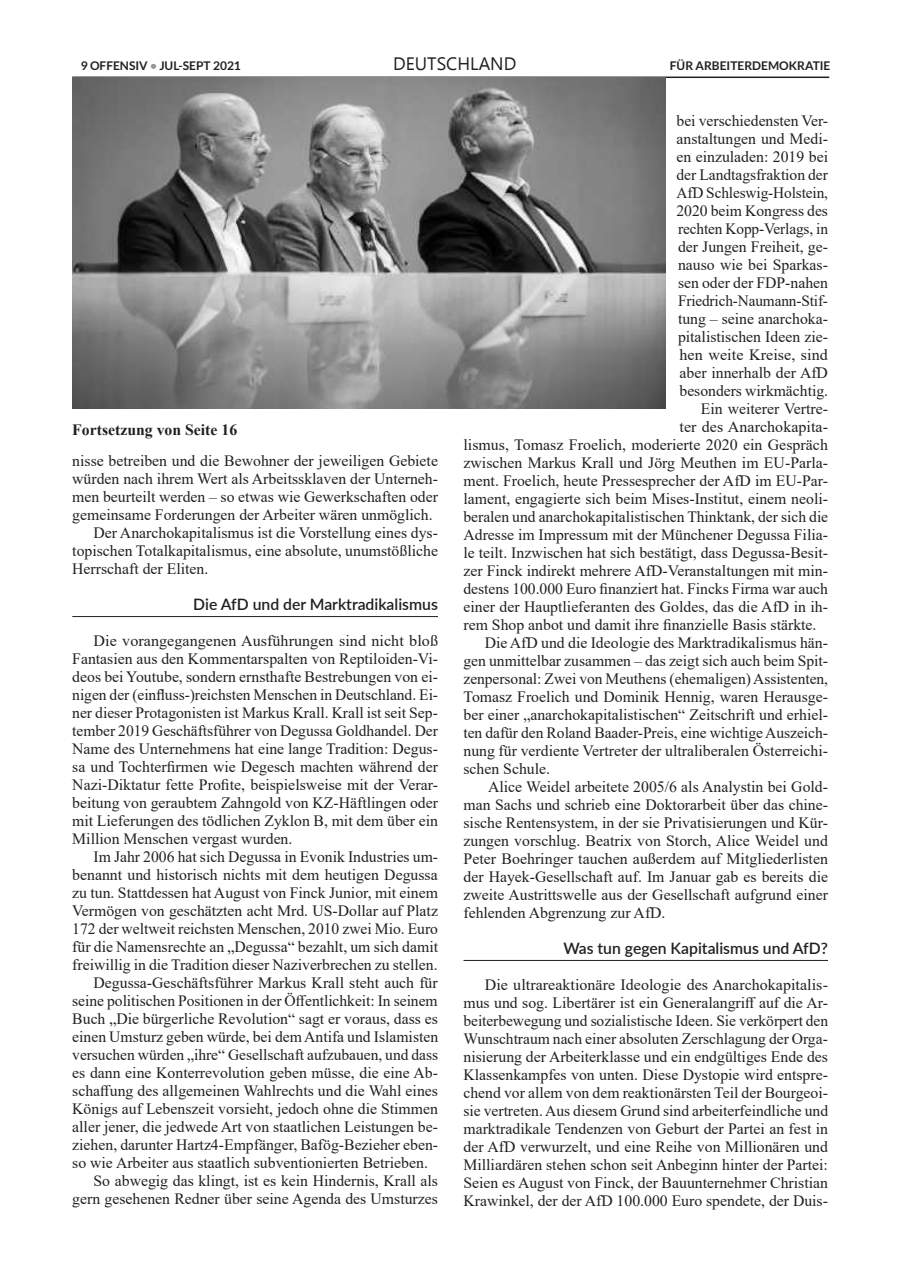
<style>
.page{position:relative;width:910px;height:1280px;background:#fff}
.page>*{position:absolute;margin:0;border:0;box-sizing:border-box;transform-origin:0 0}
.t1{font:18px "Microsoft New Tai Lue";color:#241f1f}
.t2{font:15.75px/18px "Times New Roman";color:#241f1f;text-align:justify}
.t3{font:600 15.75px "Lato";color:#241f1f}
.t4{font:700 15.75px "Times New Roman";color:#241f1f}
.t5{font:700 12px "Lato";color:#241f1f}
.s1{color:#969698}
</style>
<div class="page">
<hr style="left:72px;top:77px;width:757px;height:1px;background:#241f1f">
<img style="left:72px;top:78px;width:593px;height:331px">
<hr style="left:72px;top:616px;width:366px;height:1px;background:#241f1f">
<hr style="left:463px;top:960px;width:365px;height:1px;background:#241f1f">
<p class="t5" style="left:81px;top:59px;width:162px">9 OFFENSIV <span class="s1">•</span> JUL-SEPT 2021</p>
<p class="t1" style="left:393px;top:54px;width:125px">DEUTSCHLAND</p>
<p class="t5" style="left:670px;top:59px;width:162px">FÜR ARBEITERDEMOKRATIE</p>
<p class="t4" style="left:72px;top:419px;width:166px">Fortsetzung von Seite 16</p>
<p class="t2" style="left:72px;top:451px;width:367px">nisse betreiben und die Bewohner der jeweiligen Gebiete</p>
<p class="t2" style="left:72px;top:469px;width:367px">würden nach ihrem Wert als Arbeitssklaven der Unterneh-</p>
<p class="t2" style="left:72px;top:487px;width:367px">men beurteilt werden – so etwas wie Gewerkschaften oder</p>
<p class="t2" style="left:72px;top:505px;width:362px">gemeinsame Forderungen der Arbeiter wären unmöglich.</p>
<p class="t2" style="left:94px;top:523px;width:346px">Der Anarchokapitalismus ist die Vorstellung eines dys-</p>
<p class="t2" style="left:72px;top:541px;width:367px">topischen Totalkapitalismus, eine absolute, unumstößliche</p>
<p class="t2" style="left:72px;top:559px;width:138px">Herrschaft der Eliten.</p>
<p class="t3" style="left:193px;top:593px;width:246px">Die AfD und der Marktradikalismus</p>
<p class="t2" style="left:72px;top:631px;width:367px;text-indent:21px">Die vorangegangenen Ausführungen sind nicht bloß Fantasien aus den Kommentarspalten von Reptiloiden-Vi&shy;deos bei Youtube, sondern ernsthafte Bestrebungen von ei&shy;nigen der (einfluss-)reichsten Menschen in Deutschland. Ei&shy;ner dieser Protagonisten ist Markus Krall. Krall ist seit Sep&shy;tember 2019 Geschäftsführer von Degussa Goldhandel. Der Name des Unternehmens hat eine lange Tradition: Degus&shy;sa und Tochterfirmen wie Degesch machten während der Nazi-Diktatur fette Profite, beispielsweise mit der Verar&shy;beitung von geraubtem Zahngold von KZ-Häftlingen oder mit Lieferungen des tödlichen Zyklon B, mit dem über ein Million Menschen vergast wurden.</p>
<p class="t2" style="left:94px;top:847px;width:346px">Im Jahr 2006 hat sich Degussa in Evonik Industries um-</p>
<p class="t2" style="left:72px;top:865px;width:367px">benannt und historisch nichts mit dem heutigen Degussa</p>
<p class="t2" style="left:72px;top:883px;width:367px">zu tun. Stattdessen hat August von Finck Junior, mit einem</p>
<p class="t2" style="left:72px;top:901px;width:367px">Vermögen von geschätzten acht Mrd. US-Dollar auf Platz</p>
<p class="t2" style="left:72px;top:919px;width:367px">172 der weltweit reichsten Menschen, 2010 zwei Mio. Euro</p>
<p class="t2" style="left:72px;top:937px;width:367px">für die Namensrechte an „Degussa“ bezahlt, um sich damit</p>
<p class="t2" style="left:72px;top:955px;width:367px">freiwillig in die Tradition dieser Naziverbrechen zu stellen.</p>
<p class="t2" style="left:94px;top:973px;width:346px">Degussa-Geschäftsführer Markus Krall steht auch für</p>
<p class="t2" style="left:72px;top:991px;width:367px">seine politischen Positionen in der Öffentlichkeit: In seinem</p>
<p class="t2" style="left:72px;top:1009px;width:367px">Buch „Die bürgerliche Revolution“ sagt er voraus, dass es</p>
<p class="t2" style="left:72px;top:1027px;width:367px">einen Umsturz geben würde, bei dem Antifa und Islamisten</p>
<p class="t2" style="left:72px;top:1045px;width:367px">versuchen würden „ihre“ Gesellschaft aufzubauen, und dass</p>
<p class="t2" style="left:72px;top:1063px;width:367px">es dann eine Konterrevolution geben müsse, die eine Ab-</p>
<p class="t2" style="left:72px;top:1081px;width:367px">schaffung des allgemeinen Wahlrechts und die Wahl eines</p>
<p class="t2" style="left:72px;top:1099px;width:367px">Königs auf Lebenszeit vorsieht, jedoch ohne die Stimmen</p>
<p class="t2" style="left:72px;top:1117px;width:367px">aller jener, die jedwede Art von staatlichen Leistungen be-</p>
<p class="t2" style="left:72px;top:1135px;width:367px">ziehen, darunter Hartz4-Empfänger, Bafög-Bezieher eben-</p>
<p class="t2" style="left:72px;top:1153px;width:357px">so wie Arbeiter aus staatlich subventionierten Betrieben.</p>
<p class="t2" style="left:94px;top:1171px;width:346px">So abwegig das klingt, ist es kein Hindernis, Krall als</p>
<p class="t2" style="left:72px;top:1189px;width:367px">gern gesehenen Redner über seine Agenda des Umsturzes</p>
<p class="t2" style="left:676px;top:111px;width:153px">bei verschiedensten Ver-</p>
<p class="t2" style="left:676px;top:129px;width:153px">anstaltungen und Medi-</p>
<p class="t2" style="left:676px;top:147px;width:153px">en einzuladen: 2019 bei</p>
<p class="t2" style="left:676px;top:165px;width:153px">der Landtagsfraktion der</p>
<p class="t2" style="left:676px;top:183px;width:153px">AfD Schleswig-Holstein,</p>
<p class="t2" style="left:676px;top:201px;width:153px">2020 beim Kongress des</p>
<p class="t2" style="left:678px;top:219px;width:152px">rechten Kopp-Verlags, in</p>
<p class="t2" style="left:678px;top:237px;width:151px">der Jungen Freiheit, ge-</p>
<p class="t2" style="left:678px;top:255px;width:151px">nauso wie bei Sparkas-</p>
<p class="t2" style="left:678px;top:273px;width:152px">sen oder der FDP-nahen</p>
<p class="t2" style="left:678px;top:291px;width:151px">Friedrich-Naumann-Stif-</p>
<p class="t2" style="left:678px;top:309px;width:151px">tung – seine anarchoka-</p>
<p class="t2" style="left:678px;top:327px;width:151px">pitalistischen Ideen zie-</p>
<p class="t2" style="left:679px;top:345px;width:150px">hen weite Kreise, sind</p>
<p class="t2" style="left:679px;top:363px;width:150px">aber innerhalb der AfD</p>
<p class="t2" style="left:679px;top:381px;width:150px">besonders wirkmächtig.</p>
<p class="t2" style="left:701px;top:399px;width:129px">Ein weiterer Vertre-</p>
<p class="t2" style="left:679px;top:417px;width:150px">ter des Anarchokapita-</p>
<p class="t2" style="left:463px;top:435px;width:366px">lismus, Tomasz Froelich, moderierte 2020 ein Gespräch</p>
<p class="t2" style="left:463px;top:453px;width:366px">zwischen Markus Krall und Jörg Meuthen im EU-Parla-</p>
<p class="t2" style="left:463px;top:471px;width:366px">ment. Froelich, heute Pressesprecher der AfD im EU-Par-</p>
<p class="t2" style="left:463px;top:489px;width:366px">lament, engagierte sich beim Mises-Institut, einem neoli-</p>
<p class="t2" style="left:463px;top:507px;width:366px">beralen und anarchokapitalistischen Thinktank, der sich die</p>
<p class="t2" style="left:463px;top:525px;width:366px">Adresse im Impressum mit der Münchener Degussa Filia-</p>
<p class="t2" style="left:463px;top:543px;width:366px">le teilt. Inzwischen hat sich bestätigt, dass Degussa-Besit-</p>
<p class="t2" style="left:463px;top:561px;width:366px">zer Finck indirekt mehrere AfD-Veranstaltungen mit min-</p>
<p class="t2" style="left:463px;top:579px;width:366px">destens 100.000 Euro finanziert hat. Fincks Firma war auch</p>
<p class="t2" style="left:463px;top:597px;width:366px">einer der Hauptlieferanten des Goldes, das die AfD in ih-</p>
<p class="t2" style="left:463px;top:615px;width:355px">rem Shop anbot und damit ihre finanzielle Basis stärkte.</p>
<p class="t2" style="left:485px;top:633px;width:345px">Die AfD und die Ideologie des Marktradikalismus hän-</p>
<p class="t2" style="left:463px;top:651px;width:366px">gen unmittelbar zusammen – das zeigt sich auch beim Spit-</p>
<p class="t2" style="left:463px;top:669px;width:366px">zenpersonal: Zwei von Meuthens (ehemaligen) Assistenten,</p>
<p class="t2" style="left:463px;top:687px;width:366px">Tomasz Froelich und Dominik Hennig, waren Herausge-</p>
<p class="t2" style="left:463px;top:705px;width:366px">ber einer „anarchokapitalistischen“ Zeitschrift und erhiel-</p>
<p class="t2" style="left:463px;top:723px;width:366px">ten dafür den Roland Baader-Preis, eine wichtige Auszeich-</p>
<p class="t2" style="left:463px;top:741px;width:366px">nung für verdiente Vertreter der ultraliberalen Österreichi-</p>
<p class="t2" style="left:463px;top:759px;width:88px">schen Schule.</p>
<p class="t2" style="left:488px;top:777px;width:341px">Alice Weidel arbeitete 2005/6 als Analystin bei Gold-</p>
<p class="t2" style="left:463px;top:795px;width:366px">man Sachs und schrieb eine Doktorarbeit über das chine-</p>
<p class="t2" style="left:463px;top:813px;width:366px">sische Rentensystem, in der sie Privatisierungen und Kür-</p>
<p class="t2" style="left:463px;top:831px;width:366px">zungen vorschlug. Beatrix von Storch, Alice Weidel und</p>
<p class="t2" style="left:463px;top:849px;width:366px">Peter Boehringer tauchen außerdem auf Mitgliederlisten</p>
<p class="t2" style="left:463px;top:867px;width:366px">der Hayek-Gesellschaft auf. Im Januar gab es bereits die</p>
<p class="t2" style="left:463px;top:885px;width:366px">zweite Austrittswelle aus der Gesellschaft aufgrund einer</p>
<p class="t2" style="left:463px;top:903px;width:204px">fehlenden Abgrenzung zur AfD.</p>
<p class="t3" style="left:563px;top:937px;width:266px">Was tun gegen Kapitalismus und AfD?</p>
<p class="t2" style="left:463px;top:975px;width:366px;text-indent:21px">Die ultrareaktionäre Ideologie des Anarchokapitalis&shy;mus und sog. Libertärer ist ein Generalangriff auf die Ar&shy;beiterbewegung und sozialistische Ideen. Sie verkörpert den Wunschtraum nach einer absoluten Zerschlagung der Orga&shy;nisierung der Arbeiterklasse und ein endgültiges Ende des Klassenkampfes von unten. Diese Dystopie wird entspre&shy;chend vor allem von dem reaktionärsten Teil der Bourgeoi&shy;sie vertreten. Aus diesem Grund sind arbeiterfeindliche und marktradikale Tendenzen von Geburt der Partei an fest in der AfD verwurzelt, und eine Reihe von Millionären und Milliardären stehen schon seit Anbeginn hinter der Partei:<br>Seien es August von Finck, der Bauunternehmer Christian Krawinkel, der der AfD 100.000 Euro spendete, der Duis-</p>
</div>
